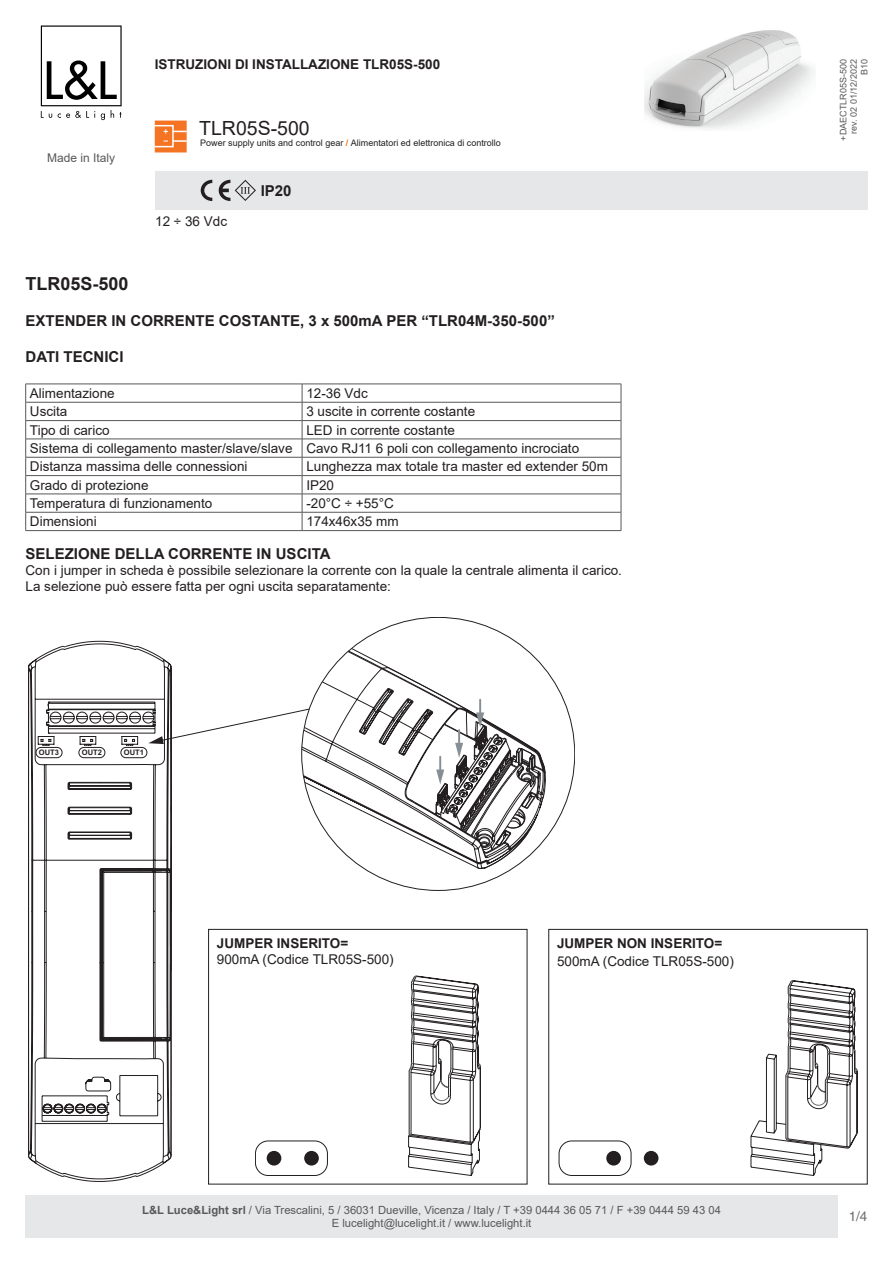
<style>
.page{position:relative;width:893px;height:1263px;background:#fff}
.page>*{position:absolute;margin:0;border:0;box-sizing:border-box;transform-origin:0 0}
.t1{font:19.5px "Arial";color:#231f20}
.t2{font:700 18px "Arial";color:#231f20}
.Normale{font:700 15px "Arial";color:#231f20}
.Normale-2{font:13.5px "Arial";color:#231f20}
.Normale-3{font:700 13.5px "Arial";color:#231f20}
.t3{font:13.5px "Helvetica LT Std";color:#6c6d70}
.t4{font:12px "Arial";color:#57585a}
.t5{font:11.25px/12.8px "Arial";color:#57585a;text-align:center}
.t6{font:9px "Arial";color:#231f20}
.t7{font:9px "Arial";color:#57585a}
.t8{font:700 7.65px "Arial";color:#231f20}
.s1{font-weight:700;color:#ed6e0b}
.s2{font-weight:700}
</style>
<div class="page">
<div style="left:26px;top:1195px;width:812px;height:42px;background:#e6e7e9"></div>
<svg style="left:155px;top:121px;width:32px;height:31px"></svg>
<div style="left:155px;top:171px;width:712px;height:38px;background:#e6e7e9"></div>
<svg style="left:41px;top:26px;width:81px;height:94px"></svg>
<svg style="left:219px;top:180px;width:37px;height:21px"></svg>
<svg style="left:201px;top:180px;width:11px;height:21px"></svg>
<img style="left:644px;top:30px;width:172px;height:99px">
<svg style="left:28px;top:644px;width:115px;height:535px"></svg>
<svg style="left:38px;top:648px;width:508px;height:528px"></svg>
<div style="left:208px;top:929px;width:319px;height:255px;border:1px solid #231f20"></div>
<div style="left:606px;top:1151px;width:15px;height:14px;background:#231f20;border-radius:50%"></div>
<div style="left:644px;top:1151px;width:14px;height:14px;background:#231f20;border-radius:50%"></div>
<div style="left:559px;top:1140px;width:72px;height:36px;border:1px solid #231f20;border-radius:13px"></div>
<svg style="left:750px;top:980px;width:107px;height:196px"></svg>
<hr style="left:26px;top:384px;width:276px;height:1px;background:#57585a">
<hr style="left:302px;top:384px;width:319px;height:1px;background:#57585a">
<hr style="left:26px;top:402px;width:276px;height:1px;background:#57585a">
<hr style="left:302px;top:402px;width:319px;height:1px;background:#57585a">
<hr style="left:26px;top:420px;width:276px;height:1px;background:#57585a">
<hr style="left:302px;top:420px;width:319px;height:1px;background:#57585a">
<hr style="left:26px;top:439px;width:276px;height:1px;background:#57585a">
<hr style="left:302px;top:439px;width:319px;height:1px;background:#57585a">
<hr style="left:26px;top:457px;width:276px;height:1px;background:#57585a">
<hr style="left:302px;top:457px;width:319px;height:1px;background:#57585a">
<hr style="left:26px;top:475px;width:276px;height:1px;background:#57585a">
<hr style="left:302px;top:475px;width:319px;height:1px;background:#57585a">
<hr style="left:26px;top:494px;width:276px;height:1px;background:#57585a">
<hr style="left:302px;top:494px;width:319px;height:1px;background:#57585a">
<hr style="left:26px;top:512px;width:276px;height:1px;background:#57585a">
<svg style="left:25px;top:384px;width:1px;height:146px"></svg>
<hr style="left:302px;top:512px;width:319px;height:1px;background:#57585a">
<svg style="left:302px;top:384px;width:1px;height:146px"></svg>
<svg style="left:621px;top:384px;width:1px;height:146px"></svg>
<hr style="left:26px;top:530px;width:276px;height:1px;background:#57585a">
<hr style="left:302px;top:530px;width:319px;height:1px;background:#57585a">
<p class="Normale-3" style="left:155px;top:54px;width:287px">ISTRUZIONI DI INSTALLAZIONE TLR05S-500</p>
<p class="t4" style="left:47px;top:150px;width:70px">Made in Italy</p>
<p class="t1" style="left:199px;top:114px;width:112px">TLR05S-500</p>
<p class="t6" style="left:200px;top:137px;width:302px">Power supply units and control gear <span class="s1">/</span> Alimentatori ed elettronica di controllo</p>
<p class="Normale" style="left:261px;top:180px;width:32px">IP20</p>
<p class="Normale-2" style="left:155px;top:212px;width:73px">12 ÷ 36 Vdc</p>
<p class="t2" style="left:26px;top:270px;width:105px">TLR05S-500</p>
<p class="Normale" style="left:26px;top:310px;width:531px">EXTENDER IN CORRENTE COSTANTE, 3 x 500mA PER “TLR04M-350-500”</p>
<p class="Normale" style="left:26px;top:346px;width:100px">DATI TECNICI</p>
<p class="Normale-2" style="left:30px;top:384px;width:86px">Alimentazione</p>
<p class="Normale-2" style="left:306px;top:384px;width:63px">12-36 Vdc</p>
<p class="Normale-2" style="left:30px;top:402px;width:39px">Uscita</p>
<p class="Normale-2" style="left:306px;top:402px;width:170px">3 uscite in corrente costante</p>
<p class="Normale-2" style="left:30px;top:421px;width:81px">Tipo di carico</p>
<p class="Normale-2" style="left:306px;top:421px;width:150px">LED in corrente costante</p>
<p class="Normale-2" style="left:30px;top:439px;width:264px">Sistema di collegamento master/slave/slave</p>
<p class="Normale-2" style="left:306px;top:439px;width:274px">Cavo RJ11 6 poli con collegamento incrociato</p>
<p class="Normale-2" style="left:30px;top:457px;width:219px">Distanza massima delle connessioni</p>
<p class="Normale-2" style="left:306px;top:457px;width:303px">Lunghezza max totale tra master ed extender 50m</p>
<p class="Normale-2" style="left:30px;top:476px;width:120px">Grado di protezione</p>
<p class="Normale-2" style="left:306px;top:476px;width:29px">IP20</p>
<p class="Normale-2" style="left:30px;top:494px;width:184px">Temperatura di funzionamento</p>
<p class="Normale-2" style="left:306px;top:494px;width:89px">-20°C ÷ +55°C</p>
<p class="Normale-2" style="left:30px;top:512px;width:68px">Dimensioni</p>
<p class="Normale-2" style="left:306px;top:512px;width:94px">174x46x35 mm</p>
<p class="Normale" style="left:26px;top:543px;width:307px">SELEZIONE DELLA CORRENTE IN USCITA</p>
<p class="Normale-2" style="left:26px;top:561px;width:598px">Con i jumper in scheda è possibile selezionare la corrente con la quale la centrale alimenta il carico.</p>
<p class="Normale-2" style="left:26px;top:577px;width:367px">La selezione può essere fatta per ogni uscita separatamente:</p>
<p class="t8" style="left:39px;top:747px;width:22px">OUT3</p>
<p class="t8" style="left:82px;top:747px;width:22px">OUT2</p>
<p class="t8" style="left:124px;top:747px;width:22px">OUT1</p>
<p class="Normale-3" style="left:217px;top:933px;width:133px">JUMPER INSERITO=</p>
<p class="Normale-2" style="left:217px;top:950px;width:178px">900mA (Codice TLR05S-500)</p>
<p class="Normale-3" style="left:557px;top:933px;width:167px">JUMPER NON INSERITO=</p>
<p class="Normale-2" style="left:557px;top:951px;width:178px">500mA (Codice TLR05S-500)</p>
<p class="t5" style="left:142px;top:1203px;width:580px"><span class="s2">L&amp;L Luce&amp;Light srl</span> / Via Trescalini, 5 / 36031 Dueville, Vicenza / Italy / T +39 0444 36 05 71 / F +39 0444 59 43 04<br>E lucelight@lucelight.it / www.lucelight.it</p>
<p class="t7" style="left:837px;top:141px;width:83px;rotate:-90deg">+DAECTLR05S-500</p>
<p class="t7" style="left:848px;top:134px;width:76px;rotate:-90deg">rev. 02 01/12/2022</p>
<p class="t7" style="left:858px;top:75px;width:18px;rotate:-90deg">B10</p>
<p class="t3" style="left:849px;top:1208px;width:20px">1/4</p>
</div>
